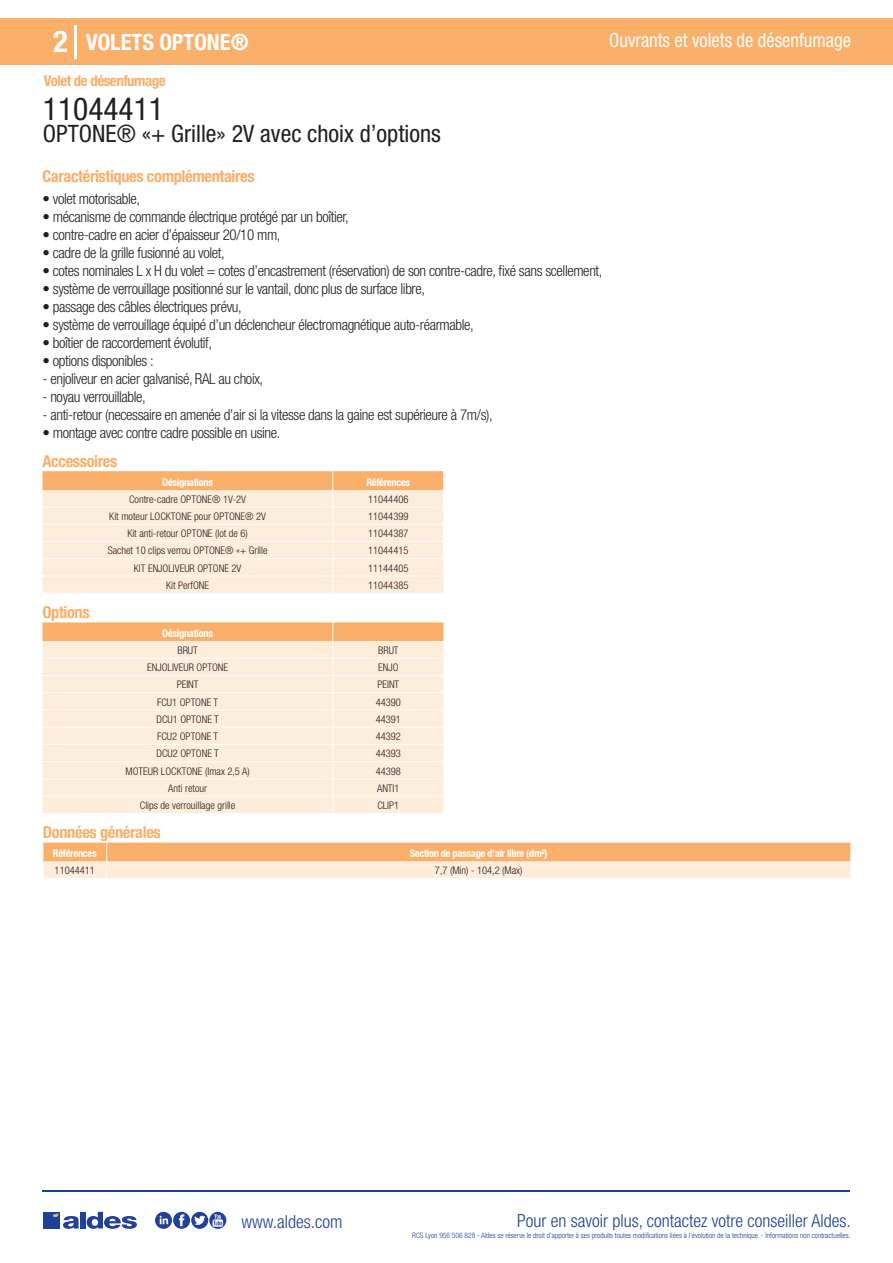
<style>
.page{position:relative;width:893px;height:1263px;background:#fff}
.page>*{position:absolute;margin:0;border:0;box-sizing:border-box;transform-origin:0 0}
.t1{font:condensed 31.5px "Helvetica Neue LT Std";color:#231f20}
.t2{font:700 condensed 30px "Helvetica Neue LT Std";color:#fff}
.t3{font:condensed 24px "Helvetica Neue LT Std";color:#231f20}
.t4{font:700 condensed 22.5px "Helvetica Neue LT Std";color:#fff}
.t5{font:condensed 19.5px "Helvetica Neue LT Std";color:#fff;scale:.95 1}
.t6{font:300 condensed 18px "Helvetica Neue";color:#223f99}
.t7{font:700 condensed 16.5px "Helvetica Neue LT Std";letter-spacing:-.025em;color:#faaf6a}
.t8{font:300 condensed 15px "Helvetica Neue LT Std";letter-spacing:-.025em;color:#231f20}
.t9{font:700 condensed 15px "Helvetica Neue LT Std";letter-spacing:-.035em;color:#faaf6a}
.t10{font:300 condensed 10.5px "Helvetica Neue";color:#231f20}
.t11{font:700 condensed 10.5px "Helvetica Neue";letter-spacing:-.03em;color:#fff}
.t12{font:300 condensed 7.5px "Helvetica Neue";color:#223f99}
</style>
<div class="page">
<div style="left:0;top:18px;width:893px;height:46px;background:#faaf6a"></div>
<hr style="left:74px;top:25px;width:2px;height:33px;background:#fff">
<hr style="left:43px;top:1190px;width:807px;height:1px;background:#223f99">
<svg style="left:155px;top:1212px;width:71px;height:17px"></svg>
<div style="left:43px;top:1212px;width:17px;height:16px;background:#223f99"></div>
<div style="left:80px;top:1212px;width:6px;height:16px;background:#223f99"></div>
<svg style="left:87px;top:1212px;width:50px;height:17px"></svg>
<svg style="left:53px;top:1213px;width:26px;height:16px"></svg>
<svg style="left:43px;top:471px;width:401px;height:122px;background:#fde4cb"></svg>
<svg style="left:43px;top:622px;width:401px;height:191px;background:#fde7d1"></svg>
<svg style="left:43px;top:843px;width:808px;height:35px;background:#fbcca0"></svg>
<h2 class="t2" style="left:54px;top:24px;width:16px">2</h2>
<h3 class="t4" style="left:86px;top:28px;width:164px">VOLETS OPTONE®</h3>
<h3 class="t5" style="left:609px;top:29px;width:256px">Ouvrants et volets de désenfumage</h3>
<p class="t9" style="left:44px;top:71px;width:123px">Volet de désenfumage</p>
<h1 class="t1" style="left:43px;top:91px;width:122px">11044411</h1>
<h3 class="t3" style="left:43px;top:120px;width:400px">OPTONE® «+ Grille» 2V avec choix d’options</h3>
<p class="t7" style="left:43px;top:166px;width:214px">Caractéristiques complémentaires</p>
<p class="t8" style="left:43px;top:190px;width:99px">• volet motorisable,</p>
<p class="t8" style="left:43px;top:208px;width:308px">• mécanisme de commande électrique protégé par un boîtier,</p>
<p class="t8" style="left:43px;top:226px;width:240px">• contre-cadre en acier d’épaisseur 20/10 mm,</p>
<p class="t8" style="left:43px;top:244px;width:184px">• cadre de la grille fusionné au volet,</p>
<p class="t8" style="left:43px;top:262px;width:561px">• cotes nominales L x H du volet = cotes d’encastrement (réservation) de son contre-cadre, fixé sans scellement,</p>
<p class="t8" style="left:43px;top:280px;width:384px">• système de verrouillage positionné sur le vantail, donc plus de surface libre,</p>
<p class="t8" style="left:43px;top:298px;width:201px">• passage des câbles électriques prévu,</p>
<p class="t8" style="left:43px;top:316px;width:433px">• système de verrouillage équipé d’un déclencheur électromagnétique auto-réarmable,</p>
<p class="t8" style="left:43px;top:334px;width:171px">• boîtier de raccordement évolutif,</p>
<p class="t8" style="left:43px;top:352px;width:113px">• options disponibles :</p>
<p class="t8" style="left:43px;top:370px;width:222px">- enjoliveur en acier galvanisé, RAL au choix,</p>
<p class="t8" style="left:43px;top:388px;width:105px">- noyau verrouillable,</p>
<p class="t8" style="left:43px;top:406px;width:452px">- anti-retour (necessaire en amenée d’air si la vitesse dans la gaine est supérieure à 7m/s),</p>
<p class="t8" style="left:43px;top:424px;width:239px">• montage avec contre cadre possible en usine.</p>
<p class="t7" style="left:43px;top:451px;width:76px">Accessoires</p>
<p class="t11" style="left:162px;top:476px;width:52px">Désignations</p>
<p class="t11" style="left:366px;top:476px;width:45px">Références</p>
<p class="t10" style="left:129px;top:493px;width:119px">Contre-cadre OPTONE® 1V-2V</p>
<p class="t10" style="left:368px;top:493px;width:42px">11044406</p>
<p class="t10" style="left:109px;top:510px;width:158px">Kit moteur LOCKTONE pour OPTONE® 2V</p>
<p class="t10" style="left:368px;top:510px;width:42px">11044399</p>
<p class="t10" style="left:127px;top:527px;width:122px">Kit anti-retour OPTONE (lot de 6)</p>
<p class="t10" style="left:368px;top:527px;width:42px">11044387</p>
<p class="t10" style="left:108px;top:545px;width:161px">Sachet 10 clips verrou OPTONE® «+ Grille</p>
<p class="t10" style="left:368px;top:545px;width:42px">11044415</p>
<p class="t10" style="left:134px;top:562px;width:109px">KIT ENJOLIVEUR OPTONE 2V</p>
<p class="t10" style="left:368px;top:562px;width:42px">11144405</p>
<p class="t10" style="left:166px;top:579px;width:45px">Kit PerfONE</p>
<p class="t10" style="left:368px;top:579px;width:42px">11044385</p>
<p class="t7" style="left:43px;top:602px;width:49px">Options</p>
<p class="t11" style="left:162px;top:627px;width:52px">Désignations</p>
<p class="t10" style="left:177px;top:644px;width:22px">BRUT</p>
<p class="t10" style="left:378px;top:644px;width:22px">BRUT</p>
<p class="t10" style="left:147px;top:661px;width:83px">ENJOLIVEUR OPTONE</p>
<p class="t10" style="left:378px;top:661px;width:22px">ENJO</p>
<p class="t10" style="left:177px;top:678px;width:23px">PEINT</p>
<p class="t10" style="left:377px;top:678px;width:23px">PEINT</p>
<p class="t10" style="left:157px;top:696px;width:63px">FCU1 OPTONE T</p>
<p class="t10" style="left:376px;top:696px;width:27px">44390</p>
<p class="t10" style="left:156px;top:713px;width:64px">DCU1 OPTONE T</p>
<p class="t10" style="left:376px;top:713px;width:27px">44391</p>
<p class="t10" style="left:157px;top:730px;width:63px">FCU2 OPTONE T</p>
<p class="t10" style="left:376px;top:730px;width:27px">44392</p>
<p class="t10" style="left:156px;top:747px;width:64px">DCU2 OPTONE T</p>
<p class="t10" style="left:376px;top:747px;width:27px">44393</p>
<p class="t10" style="left:126px;top:765px;width:126px">MOTEUR LOCKTONE (Imax 2,5 A)</p>
<p class="t10" style="left:376px;top:765px;width:27px">44398</p>
<p class="t10" style="left:168px;top:782px;width:40px">Anti retour</p>
<p class="t10" style="left:377px;top:782px;width:24px">ANTI1</p>
<p class="t10" style="left:140px;top:799px;width:97px">Clips de verrouillage grille</p>
<p class="t10" style="left:377px;top:799px;width:23px">CLIP1</p>
<p class="t7" style="left:43px;top:822px;width:119px">Données générales</p>
<p class="t11" style="left:53px;top:847px;width:45px">Références</p>
<p class="t11" style="left:410px;top:847px;width:139px">Section de passage d’air libre (dm²)</p>
<p class="t10" style="left:55px;top:864px;width:42px">11044411</p>
<p class="t10" style="left:435px;top:864px;width:89px">7,7 (Min) - 104,2 (Max)</p>
<p class="t6" style="left:241px;top:1211px;width:102px">www.aldes.com</p>
<p class="t6" style="left:517px;top:1211px;width:335px">Pour en savoir plus, contactez votre conseiller Aldes.</p>
<p class="t12" style="left:412px;top:1230px;width:440px">RCS Lyon 956 506 828 - Aldes se réserve le droit d’apporter à ses produits toutes modifications liées à l’évolution de la technique. - Informations non contractuelles.</p>
</div>
